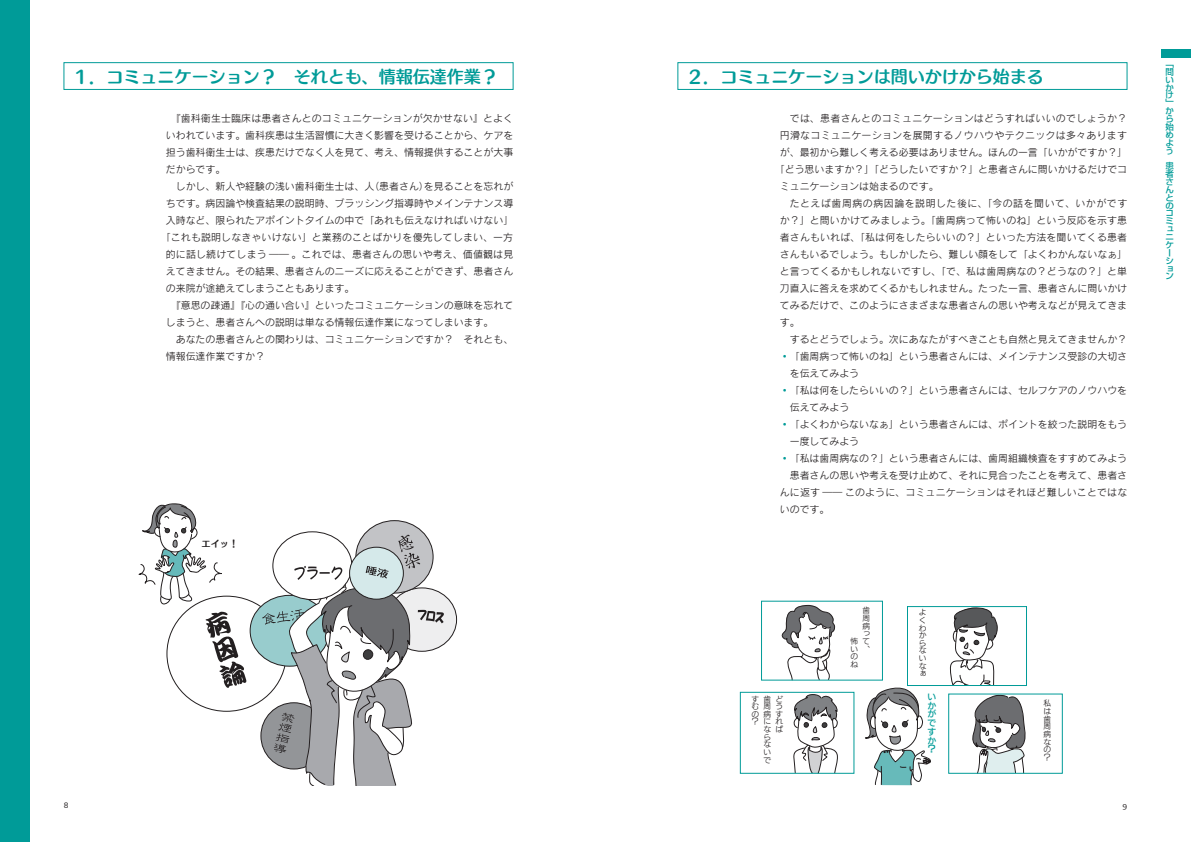
<style>
.page{position:relative;width:1191px;height:842px;background:#fff}
.page>*{position:absolute;margin:0;border:0;box-sizing:border-box;transform-origin:0 0}
.t1{font:17px "Humming Std B";color:#009b98}
.t2{font:9.9px "Rodin Pro M";color:#231f20}
.t3{font:9.9px "Rodin Pro M";letter-spacing:.02em;color:#231f20}
.t4{font:9.9px "Rodin Pro M";letter-spacing:.035em;color:#231f20}
.t5{font:9.9px "Rodin Pro M";letter-spacing:.03em;color:#231f20}
.t6{font:9.9px "Rodin Pro M";letter-spacing:.055em;color:#231f20}
.t7{font:9.2px "Humming Std B";color:#231f20}
.t8{font:8.7px/8.7px "New Rodin Pro DB";color:#009b98;text-align:justify}
.t9{font:500 8.5px/7.9px "Shin Go Pro";color:#009b98;text-align:justify}
.t10{font:8.3px "Corbel";color:#231f20;scale:1.11 1}
.t11{font:7.6px/7.6px "New Rodin Pro M";color:#231f20;text-align:justify}
.s1{color:#009b98}
</style>
<div class="page">
<div style="left:1161px;top:49px;width:30px;height:8px;background:#009b98"></div>
<div style="left:0;top:0;width:30px;height:842px;background:#009b98"></div>
<div style="left:64px;top:63px;width:449px;height:27px;border:1px solid #009b98"></div>
<div style="left:677px;top:63px;width:450px;height:27px;border:1px solid #009b98"></div>
<div style="left:250px;top:595px;width:79px;height:71px;background:#98cccd;border-radius:50%"></div>
<div style="left:387px;top:588px;width:69px;height:63px;background:#eeeeef;border-radius:50%"></div>
<div style="left:356px;top:521px;width:77px;height:72px;background:#c2c3c6;border-radius:50%"></div>
<svg style="left:138px;top:503px;width:98px;height:102px"></svg>
<svg style="left:206px;top:612px;width:40px;height:76px"></svg>
<svg style="left:262px;top:535px;width:182px;height:250px"></svg>
<svg style="left:865px;top:687px;width:66px;height:98px"></svg>
<svg style="left:779px;top:600px;width:56px;height:78px"></svg>
<svg style="left:950px;top:608px;width:48px;height:76px"></svg>
<svg style="left:971px;top:693px;width:54px;height:79px"></svg>
<svg style="left:793px;top:694px;width:45px;height:78px"></svg>
<div style="left:740px;top:692px;width:114px;height:82px;border:1px solid #009b98"></div>
<div style="left:761px;top:601px;width:122px;height:79px;border:1px solid #009b98"></div>
<div style="left:907px;top:606px;width:120px;height:80px;border:1px solid #009b98"></div>
<div style="left:948px;top:694px;width:114px;height:80px;border:1px solid #009b98"></div>
<h1 class="t1" style="left:73px;top:63px;width:427px">１．コミュニケーション？　それとも、情報伝達作業？</h1>
<h1 class="t1" style="left:686px;top:63px;width:359px">２．コミュニケーションは問いかけから始まる</h1>
<p class="t2" style="left:166px;top:112px;width:349px">　『歯科衛生士臨床は患者さんとのコミュニケーションが欠かせない』とよく</p>
<p class="t2" style="left:166px;top:129px;width:349px">いわれています。歯科疾患は生活習慣に大きく影響を受けることから、ケアを</p>
<p class="t2" style="left:166px;top:146px;width:349px">担う歯科衛生士は、疾患だけでなく人を見て、考え、情報提供することが大事</p>
<p class="t2" style="left:166px;top:163px;width:61px">だからです。</p>
<p class="t2" style="left:166px;top:180px;width:349px">　しかし、新人や経験の浅い歯科衛生士は、人（患者さん）を見ることを忘れが</p>
<p class="t2" style="left:166px;top:197px;width:349px">ちです。病因論や検査結果の説明時、ブラッシング指導時やメインテナンス導</p>
<p class="t2" style="left:166px;top:214px;width:349px">入時など、限られたアポイントタイムの中で「あれも伝えなければいけない」</p>
<p class="t2" style="left:161px;top:231px;width:354px">「これも説明しなきゃいけない」と業務のことばかりを優先してしまい、一方</p>
<p class="t3" style="left:166px;top:248px;width:349px">的に話し続けてしまう ―― 。これでは、患者さんの思いや考え、価値観は見</p>
<p class="t2" style="left:166px;top:265px;width:349px">えてきません。その結果、患者さんのニーズに応えることができず、患者さん</p>
<p class="t2" style="left:166px;top:282px;width:190px">の来院が途絶えてしまうこともあります。</p>
<p class="t2" style="left:166px;top:299px;width:349px">　『意思の疎通』『心の通い合い』といったコミュニケーションの意味を忘れて</p>
<p class="t2" style="left:166px;top:316px;width:329px">しまうと、患者さんへの説明は単なる情報伝達作業になってしまいます。</p>
<p class="t2" style="left:166px;top:333px;width:349px">　あなたの患者さんとの関わりは、コミュニケーションですか？　それとも、</p>
<p class="t2" style="left:166px;top:350px;width:101px">情報伝達作業ですか？</p>
<p class="t7" style="left:201px;top:537px;width:38px">エイッ！</p>
<p class="t4" style="left:780px;top:112px;width:359px">　では、患者さんとのコミュニケーションはどうすればいいのでしょうか？　</p>
<p class="t5" style="left:780px;top:129px;width:349px">円滑なコミュニケーションを展開するノウハウやテクニックは多々あります</p>
<p class="t2" style="left:780px;top:146px;width:349px">が、最初から難しく考える必要はありません。ほんの一言「いかがですか？」</p>
<p class="t2" style="left:775px;top:163px;width:354px">「どう思いますか？」「どうしたいですか？」と患者さんに問いかけるだけでコ</p>
<p class="t2" style="left:780px;top:180px;width:160px">ミュニケーションは始まるのです。</p>
<p class="t6" style="left:780px;top:197px;width:349px">　たとえば歯周病の病因論を説明した後に、「今の話を聞いて、いかがです</p>
<p class="t3" style="left:780px;top:214px;width:349px">か？」と問いかけてみましょう。「歯周病って怖いのね」という反応を示す患</p>
<p class="t2" style="left:780px;top:231px;width:349px">者さんもいれば、「私は何をしたらいいの？」といった方法を聞いてくる患者</p>
<p class="t2" style="left:780px;top:248px;width:349px">さんもいるでしょう。もしかしたら、難しい顔をして「よくわかんないなぁ」</p>
<p class="t3" style="left:780px;top:265px;width:349px">と言ってくるかもしれないですし、「で、私は歯周病なの？どうなの？」と単</p>
<p class="t2" style="left:780px;top:282px;width:349px">刀直入に答えを求めてくるかもしれません。たった一言、患者さんに問いかけ</p>
<p class="t2" style="left:780px;top:299px;width:349px">てみるだけで、このようにさまざまな患者さんの思いや考えなどが見えてきま</p>
<p class="t2" style="left:780px;top:316px;width:21px">す。</p>
<p class="t2" style="left:780px;top:333px;width:349px">　するとどうでしょう。次にあなたがすべきことも自然と見えてきませんか？</p>
<p class="t2" style="left:780px;top:350px;width:349px"><span class="s1">◦</span>「歯周病って怖いのね」という患者さんには、メインテナンス受診の大切さ</p>
<p class="t2" style="left:789px;top:367px;width:71px">を伝えてみよう</p>
<p class="t2" style="left:780px;top:384px;width:349px"><span class="s1">◦</span>「私は何をしたらいいの？」という患者さんには、セルフケアのノウハウを</p>
<p class="t2" style="left:789px;top:401px;width:61px">伝えてみよう</p>
<p class="t2" style="left:780px;top:418px;width:349px"><span class="s1">◦</span>「よくわからないなぁ」という患者さんには、ポイントを絞った説明をもう</p>
<p class="t2" style="left:789px;top:435px;width:71px">一度してみよう</p>
<p class="t2" style="left:780px;top:452px;width:349px"><span class="s1">◦</span>「私は歯周病なの？」という患者さんには、歯周組織検査をすすめてみよう</p>
<p class="t2" style="left:780px;top:469px;width:349px">　患者さんの思いや考えを受け止めて、それに見合ったことを考えて、患者さ</p>
<p class="t2" style="left:780px;top:486px;width:349px">んに返す ―― このように、コミュニケーションはそれほど難しいことではな</p>
<p class="t2" style="left:780px;top:503px;width:51px">いのです。</p>
<p class="t11" style="left:751px;top:694px;width:9px">すむの？</p>
<p class="t11" style="left:763px;top:694px;width:9px">歯周病にならないで</p>
<p class="t11" style="left:775px;top:694px;width:9px;text-align:left">どうすれば</p>
<p class="t11" style="left:862px;top:606px;width:9px">歯周病って、</p>
<p class="t11" style="left:850px;top:636px;width:9px">怖いのね</p>
<p class="t11" style="left:918px;top:608px;width:9px;text-align:left">よくわからないなぁ</p>
<p class="t8" style="left:927px;top:692px;width:10px">いかがですか？</p>
<p class="t11" style="left:1043px;top:699px;width:9px">私は歯周病なの？</p>
<p class="t10" style="left:64px;top:800px;width:6px">8</p>
<p class="t10" style="left:1122px;top:800px;width:6px">9</p>
<p class="t9" style="left:1165px;top:59px;width:10px">「問いかけ」から始めよう</p>
<p class="t9" style="left:1165px;top:161px;width:10px;text-align:left">患者さんとのコミュニケーション</p>
</div>
